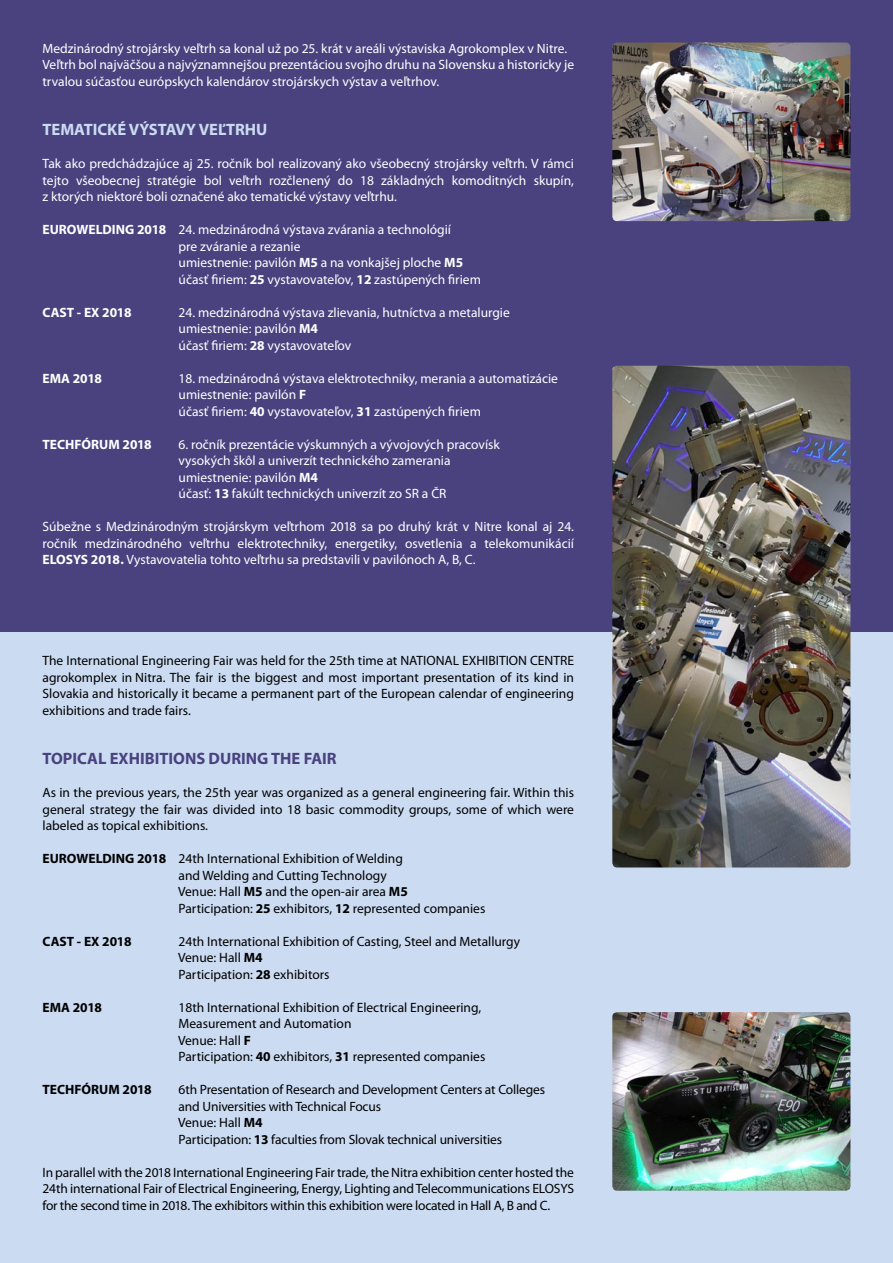
<style>
.page{position:relative;width:893px;height:1263px;background:#fff}
.page>*{position:absolute;margin:0;border:0;box-sizing:border-box;transform-origin:0 0}
.t1{font:700 16.5px "Myriad Pro";color:#49427f}
.t2{font:700 16.5px "Myriad Pro";color:#cbdbf1}
.t3{font:13.5px/16.5px "Myriad Pro";color:#000}
.t4{font:13.5px/16.5px "Myriad Pro";color:#fff}
.t5{font:700 13.5px "Myriad Pro";color:#000}
.t6{font:700 13.5px "Myriad Pro";color:#fff}
.s1{font-weight:700}
</style>
<div class="page">
<div style="left:0;top:631px;width:893px;height:632px;background:#cbdbf1"></div>
<div style="left:0;top:0;width:893px;height:631px;background:#49427f"></div>
<img style="left:612px;top:43px;width:238px;height:178px">
<img style="left:612px;top:1012px;width:238px;height:179px">
<img style="left:612px;top:366px;width:238px;height:501px">
<p class="t4" style="left:43px;top:40px;width:533px">Medzinárodný strojársky veľtrh sa konal už po 25. krát v areáli výstaviska Agrokomplex v Nitre.<br>Veľtrh bol najväčšou a najvýznamnejšou prezentáciou svojho druhu na Slovensku a historicky je trvalou súčasťou európskych kalendárov strojárskych výstav a veľtrhov.</p>
<p class="t2" style="left:43px;top:119px;width:226px">TEMATICKÉ VÝSTAVY VEĽTRHU</p>
<p class="t4" style="left:43px;top:155px;width:533px;text-align:justify">Tak ako predchádzajúce aj 25. ročník bol realizovaný ako všeobecný strojársky veľtrh. V rámci tejto všeobecnej stratégie bol veľtrh rozčlenený do 18 základných komoditných skupín, z ktorých niektoré boli označené ako tematické výstavy veľtrhu.</p>
<p class="t4" style="left:179px;top:221px;width:304px;text-indent:-136px"><span class="s1">EUROWELDING 2018</span> 24. medzinárodná výstava zvárania a technológií<br>pre zváranie a rezanie<br>umiestnenie: pavilón <span class="s1">M5</span> a na vonkajšej ploche <span class="s1">M5 </span>účasť firiem: <span class="s1">25</span> vystavovateľov, <span class="s1">12</span> zastúpených firiem</p>
<p class="t6" style="left:43px;top:303px;width:90px">CAST - EX 2018</p>
<p class="t4" style="left:179px;top:304px;width:333px">24. medzinárodná výstava zlievania, hutníctva a metalurgie umiestnenie: pavilón <span class="s1">M4<br></span>účasť firiem: <span class="s1">28</span> vystavovateľov</p>
<p class="t6" style="left:43px;top:369px;width:61px">EMA 2018</p>
<p class="t4" style="left:179px;top:370px;width:381px">18. medzinárodná výstava elektrotechniky, merania a automatizácie umiestnenie: pavilón <span class="s1">F<br></span>účasť firiem: <span class="s1">40</span> vystavovateľov, <span class="s1">31</span> zastúpených firiem</p>
<p class="t6" style="left:43px;top:435px;width:111px">TECHFÓRUM 2018</p>
<p class="t4" style="left:179px;top:436px;width:323px">6. ročník prezentácie výskumných a vývojových pracovísk vysokých škôl a univerzít technického zamerania umiestnenie: pavilón <span class="s1">M4<br></span>účasť: <span class="s1">13</span> fakúlt technických univerzít zo SR a ČR</p>
<p class="t4" style="left:43px;top:518px;width:533px;text-align:justify">Súbežne s Medzinárodným strojárskym veľtrhom 2018 sa po druhý krát v Nitre konal aj 24. ročník medzinárodného veľtrhu elektrotechniky, energetiky, osvetlenia a telekomunikácií <span class="s1">ELOSYS 2018.</span> Vystavovatelia tohto veľtrhu sa predstavili v pavilónoch A, B, C.</p>
<p class="t3" style="left:43px;top:652px;width:533px;text-align:justify">The International Engineering Fair was held for the 25th time at NATIONAL EXHIBITION CENTRE agrokomplex in Nitra. The fair is the biggest and most important presentation of its kind in Slovakia and historically it became a permanent part of the European calendar of engineering exhibitions and trade fairs.</p>
<p class="t1" style="left:43px;top:748px;width:296px">TOPICAL EXHIBITIONS DURING THE FAIR</p>
<p class="t3" style="left:43px;top:784px;width:533px;text-align:justify">As in the previous years, the 25th year was organized as a general engineering fair. Within this general strategy the fair was divided into 18 basic commodity groups, some of which were labeled as topical exhibitions.</p>
<p class="t3" style="left:178px;top:850px;width:309px;text-indent:-136px"><span class="s1">EUROWELDING 2018</span> 24th International Exhibition of Welding<br>and Welding and Cutting Technology<br>Venue: Hall <span class="s1">M5</span> and the open-air area <span class="s1">M5<br></span>Participation: <span class="s1">25</span> exhibitors, <span class="s1">12</span> represented companies</p>
<p class="t5" style="left:43px;top:932px;width:90px">CAST - EX 2018</p>
<p class="t3" style="left:178px;top:932px;width:344px">24th International Exhibition of Casting, Steel and Metallurgy<br>Venue: Hall <span class="s1">M4<br></span>Participation: <span class="s1">28</span> exhibitors</p>
<p class="t5" style="left:43px;top:998px;width:61px">EMA 2018</p>
<p class="t3" style="left:178px;top:998px;width:309px">18th International Exhibition of Electrical Engineering, Measurement and Automation<br>Venue: Hall <span class="s1">F<br></span>Participation: <span class="s1">40</span> exhibitors, <span class="s1">31</span> represented companies</p>
<p class="t5" style="left:43px;top:1081px;width:111px">TECHFÓRUM 2018</p>
<p class="t3" style="left:178px;top:1081px;width:369px">6th Presentation of Research and Development Centers at Colleges and Universities with Technical Focus<br>Venue: Hall <span class="s1">M4<br></span>Participation: <span class="s1">13</span> faculties from Slovak technical universities</p>
<p class="t3" style="left:43px;top:1163px;width:533px;text-align:justify">In parallel with the 2018 International Engineering Fair trade, the Nitra exhibition center hosted the 24th international Fair of Electrical Engineering, Energy, Lighting and Telecommunications ELOSYS for the second time in 2018. The exhibitors within this exhibition were located in Hall A, B and C.</p>
</div>
